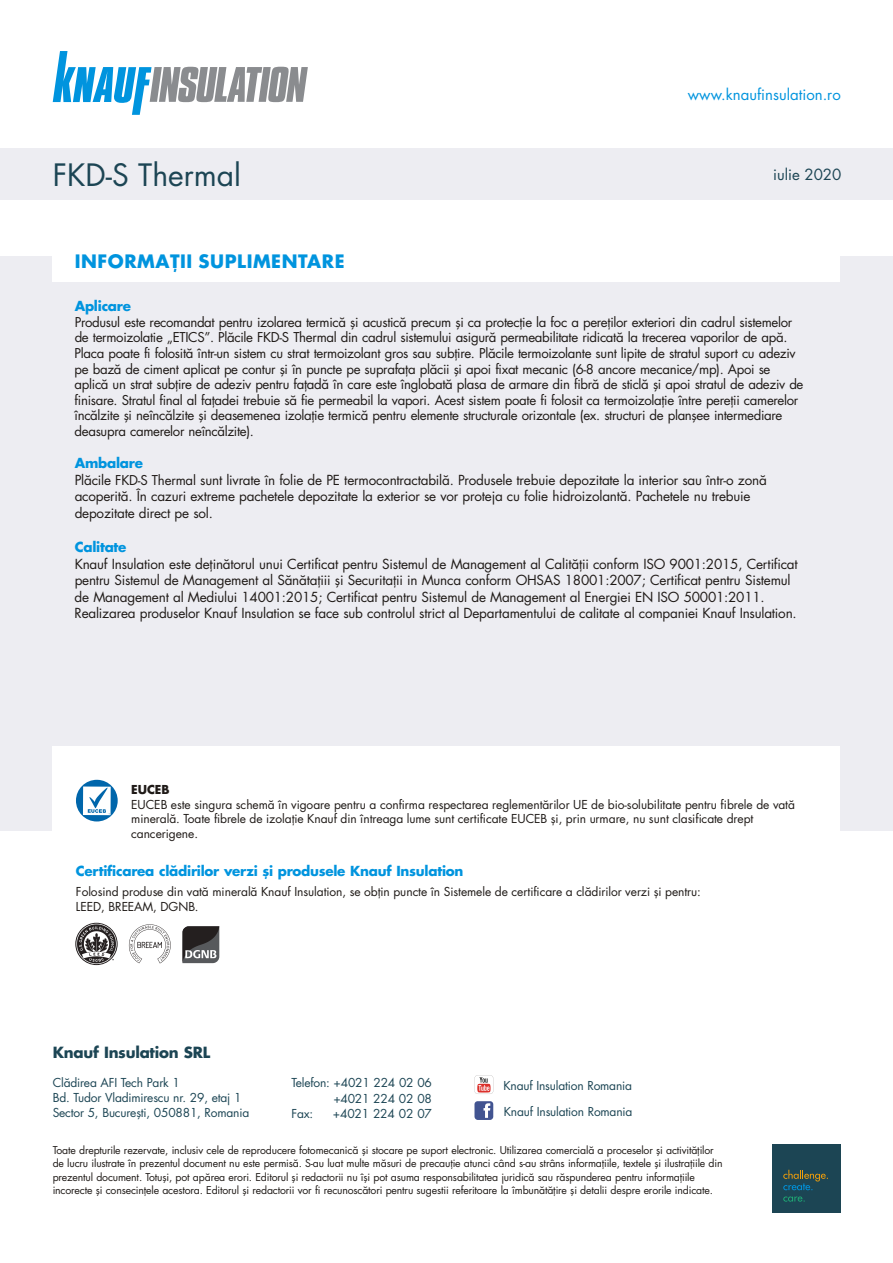
<style>
.page{position:relative;width:893px;height:1263px;background:#fff}
.page>*{position:absolute;margin:0;border:0;box-sizing:border-box;transform-origin:0 0}
.t1{font:30px "Futura CE";color:#1c4554}
.t2{font:700 18px "Futura CE";letter-spacing:.03em;color:#0094de}
.t3{font:15px "Futura CE";color:#0094de}
.t4{font:700 15px "Futura CE";letter-spacing:-.015em;color:#1c4554}
.t5{font:15px "Futura CE";color:#1c4554}
.t6{font:13.5px/16.5px "Futura CE";letter-spacing:-.015em;color:#1f1a17}
.t7{font:700 13.5px "Futura CE";letter-spacing:-.015em;color:#0094de}
.t8{font:13.2px/15.6px "Futura CE";letter-spacing:-.025em;color:#1f1a17}
.t9{font:12px/14.5px "Futura CE";color:#1f1a17}
.t10{font:12px/15px "Futura CE";letter-spacing:-.015em;color:#1c4554}
.t11{font:700 12px "Futura CE";letter-spacing:-.005em;color:#1f1a17}
.t12{font:10.5px/13.2px "Futura CE";letter-spacing:-.015em;color:#1f1a17}
.s1{font-weight:700;color:#0094de}
.s2{font-size:13.2px}
</style>
<div class="page">
<div style="left:0;top:256px;width:893px;height:575px;background:#ededf2"></div>
<div style="left:0;top:149px;width:893px;height:51px;background:#ededf2"></div>
<svg style="left:53px;top:51px;width:255px;height:64px"></svg>
<div style="left:53px;top:247px;width:787px;height:35px;background:#fff"></div>
<div style="left:53px;top:747px;width:787px;height:91px;background:#fff"></div>
<div style="left:772px;top:1144px;width:68px;height:68px;background:#1c4554"></div>
<svg style="left:783px;top:1170px;width:45px;height:20px"></svg>
<svg style="left:783px;top:1196px;width:22px;height:6px"></svg>
<svg style="left:474px;top:1075px;width:19px;height:19px"></svg>
<svg style="left:474px;top:1101px;width:19px;height:19px"></svg>
<svg style="left:76px;top:780px;width:42px;height:41px"></svg>
<svg style="left:75px;top:923px;width:43px;height:42px"></svg>
<svg style="left:182px;top:926px;width:37px;height:37px"></svg>
<svg style="left:129px;top:924px;width:42px;height:39px"></svg>
<h1 class="t1" style="left:53px;top:165px;width:189px">FKD-S Thermal</h1>
<p class="t3" style="left:688px;top:89px;width:154px">www.knaufinsulation.ro</p>
<p class="t5" style="left:773px;top:170px;width:70px">iulie 2020</p>
<h2 class="t2" style="left:75px;top:255px;width:271px">INFORMAȚII SUPLIMENTARE</h2>
<p class="t7" style="left:75px;top:301px;width:58px">Aplicare</p>
<p class="t8" style="left:75px;top:316px;width:730px">Produsul este recomandat pentru izolarea termică şi acustică precum şi ca protecţie la foc a pereţilor exteriori din cadrul sistemelor de termoizolatie „ETICS”. Plăcile FKD-S Thermal din cadrul sistemului asigură permeabilitate ridicată la trecerea vaporilor de apă.<br>Placa poate fi folosită într-un sistem cu strat termoizolant gros sau subţire. Plăcile termoizolante sunt lipite de stratul suport cu adeziv pe bază de ciment aplicat pe contur şi în puncte pe suprafaţa plăcii şi apoi fixat mecanic (6-8 ancore mecanice/mp). Apoi se aplică un strat subţire de adeziv pentru faţadă în care este înglobată plasa de armare din fibră de sticlă şi apoi stratul de adeziv de finisare. Stratul final al faţadei trebuie să fie permeabil la vapori. Acest sistem poate fi folosit ca termoizolaţie între pereţii camerelor încălzite şi neîncălzite şi deasemenea izolaţie termică pentru elemente structurale orizontale (ex. structuri de planşee intermediare deasupra camerelor neîncălzite).</p>
<p class="t6" style="left:75px;top:457px;width:694px"><span class="s1">Ambalare<br></span>Plăcile <span class="s2">FKD-S Thermal</span> sunt livrate în folie de PE termocontractabilă. Produsele trebuie depozitate la interior sau într-o zonă acoperită. În cazuri extreme pachetele depozitate la exterior se vor proteja cu folie hidroizolantă. Pachetele nu trebuie depozitate direct pe sol.</p>
<p class="t7" style="left:75px;top:542px;width:53px">Calitate</p>
<p class="t6" style="left:75px;top:558px;width:725px">Knauf Insulation este deţinătorul unui Certificat pentru Sistemul de Management al Calităţii conform ISO 9001:2015, Certificat pentru Sistemul de Management al Sănătaţiii şi Securitaţii in Munca conform OHSAS 18001:2007; Certificat pentru Sistemul de Management al Mediului 14001:2015; Certificat pentru Sistemul de Management al Energiei EN ISO 50001:2011.<br>Realizarea produselor Knauf Insulation se face sub controlul strict al Departamentului de calitate al companiei Knauf Insulation.</p>
<p class="t11" style="left:131px;top:785px;width:40px">EUCEB</p>
<p class="t9" style="left:131px;top:799px;width:665px">EUCEB este singura schemă în vigoare pentru a confirma respectarea reglementărilor UE de bio-solubilitate pentru fibrele de vată minerală. Toate fibrele de izolație Knauf din întreaga lume sunt certificate EUCEB și, prin urmare, nu sunt clasificate drept cancerigene.</p>
<p class="t7" style="left:76px;top:866px;width:389px">Certificarea clădirilor verzi și produsele Knauf Insulation</p>
<p class="t9" style="left:76px;top:886px;width:626px">Folosind produse din vată minerală Knauf Insulation, se obțin puncte în Sistemele de certificare a clădirilor verzi și pentru:<br>LEED, BREEAM, DGNB.</p>
<p class="t4" style="left:53px;top:1047px;width:159px">Knauf Insulation SRL</p>
<p class="t10" style="left:53px;top:1077px;width:198px">Clădirea AFI Tech Park 1<br>Bd. Tudor Vladimirescu nr. 29, etaj 1<br>Sector 5, Bucureşti, 050881, Romania</p>
<p class="t10" style="left:292px;top:1077px;width:142px">Telefon: +4021 224 02 06</p>
<p class="t10" style="left:333px;top:1092px;width:100px">+4021 224 02 08</p>
<p class="t10" style="left:292px;top:1107px;width:23px">Fax:</p>
<p class="t10" style="left:333px;top:1107px;width:100px">+4021 224 02 07</p>
<p class="t10" style="left:503px;top:1074px;width:130px;line-height:26px">Knauf Insulation Romania<br>Knauf Insulation Romania</p>
<p class="t12" style="left:53px;top:1145px;width:671px">Toate drepturile rezervate, inclusiv cele de reproducere fotomecanică şi stocare pe suport electronic. Utilizarea comercială a proceselor şi activităţilor de lucru ilustrate în prezentul document nu este permisă. S-au luat multe măsuri de precauţie atunci când s-au strâns informaţiile, textele şi ilustraţiile din prezentul document. Totuşi, pot apărea erori. Editorul şi redactorii nu îşi pot asuma responsabilitatea juridică sau răspunderea pentru informaţiile incorecte şi consecinţele acestora. Editorul şi redactorii vor fi recunoscători pentru sugestii referitoare la îmbunătăţire şi detalii despre erorile indicate.</p>
</div>
